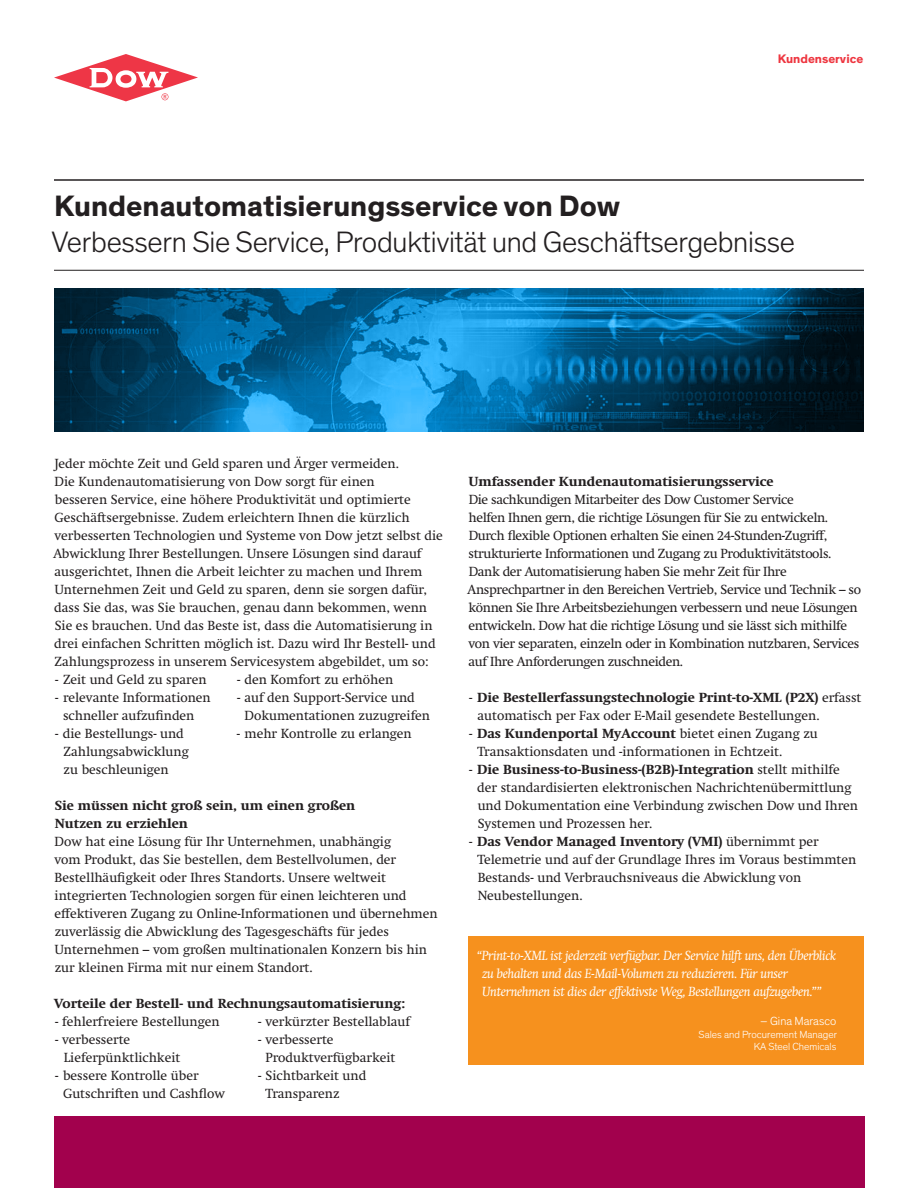
<style>
.page{position:relative;width:918px;height:1188px;background:#fff}
.page>*{position:absolute;margin:0;border:0;box-sizing:border-box;transform-origin:0 0}
.t1{font:300 30px "Dow Corporate";letter-spacing:-.01em;color:#231f20}
.t2{font:700 30px "Dow Corporate";color:#231f20}
.t3{font:13.5px/18px "Swift Neue LT Pro";color:#231f20}
.t4{font:13.5px/18px "Swift Neue LT Pro";letter-spacing:-.025em;color:#231f20}
.t5{font:italic 13.5px/18px "Swift Neue LT Pro";letter-spacing:-.02em;color:#fff}
.t6{font:700 13.5px/18px "Swift Neue LT Pro";color:#231f20}
.t7{font:700 12.6px "Dow Corporate";color:#ee3640}
.t8{font:300 12px "Dow Corporate";color:#fff}
.t9{font:300 10.5px/12.6px "Dow Corporate";color:#fff;text-align:right}
.s1{font-weight:700}
</style>
<div class="page">
<svg style="left:54px;top:54px;width:144px;height:47px"></svg>
<div style="left:54px;top:1116px;width:810px;height:72px;background:#a2014d"></div>
<hr style="left:54px;top:270px;width:810px;height:1px;background:#231f20">
<hr style="left:54px;top:179px;width:810px;height:2px;background:#231f20">
<div style="left:468px;top:936px;width:396px;height:128px;background:#f6911e"></div>
<svg style="left:54px;top:288px;width:810px;height:144px;background:#075a87"></svg>
<p class="t7" style="left:778px;top:51px;width:87px">Kundenservice</p>
<h1 class="t2" style="left:54px;top:187px;width:568px">Kundenautomatisierungsservice von Dow</h1>
<h1 class="t1" style="left:52px;top:224px;width:745px">Verbessern Sie Service, Produktivität und Geschäftsergebnisse</h1>
<p class="t3" style="left:54px;top:454px;width:391px">Jeder möchte Zeit und Geld sparen und Ärger vermeiden.<br>Die Kundenautomatisierung von Dow sorgt für einen<br>besseren Service, eine höhere Produktivität und optimierte Geschäftsergebnisse. Zudem erleichtern Ihnen die kürzlich verbesserten Technologien und Systeme von Dow jetzt selbst die Abwicklung Ihrer Bestellungen. Unsere Lösungen sind darauf ausgerichtet, Ihnen die Arbeit leichter zu machen und Ihrem Unternehmen Zeit und Geld zu sparen, denn sie sorgen dafür, dass Sie das, was Sie brauchen, genau dann bekommen, wenn Sie es brauchen. Und das Beste ist, dass die Automatisierung in drei einfachen Schritten möglich ist. Dazu wird Ihr Bestell- und Zahlungsprozess in unserem Servicesystem abgebildet, um so:</p>
<p class="t3" style="left:55px;top:670px;width:153px">- Zeit und Geld zu sparen</p>
<p class="t3" style="left:237px;top:670px;width:158px">- den Komfort zu erhöhen</p>
<p class="t3" style="left:55px;top:688px;width:157px">- relevante Informationen</p>
<p class="t3" style="left:237px;top:688px;width:179px">- auf den Support-Service und</p>
<p class="t3" style="left:63px;top:706px;width:133px">schneller aufzufinden</p>
<p class="t3" style="left:244px;top:706px;width:187px">Dokumentationen zuzugreifen</p>
<p class="t3" style="left:55px;top:724px;width:130px">- die Bestellungs- und</p>
<p class="t3" style="left:237px;top:724px;width:176px">- mehr Kontrolle zu erlangen</p>
<p class="t3" style="left:64px;top:742px;width:127px">Zahlungsabwicklung zu beschleunigen</p>
<p class="t6" style="left:55px;top:796px;width:302px">Sie müssen nicht groß sein, um einen großen<br>Nutzen zu erziehlen</p>
<p class="t3" style="left:54px;top:832px;width:385px">Dow hat eine Lösung für Ihr Unternehmen, unabhängig<br>vom Produkt, das Sie bestellen, dem Bestellvolumen, der Bestellhäufigkeit oder Ihres Standorts. Unsere weltweit integrierten Technologien sorgen für einen leichteren und effektiveren Zugang zu Online-Informationen und übernehmen zuverlässig die Abwicklung des Tagesgeschäfts für jedes Unternehmen – vom großen multinationalen Konzern bis hin zur kleinen Firma mit nur einem Standort.</p>
<p class="t6" style="left:54px;top:994px;width:353px">Vorteile der Bestell- und Rechnungsautomatisierung:</p>
<p class="t3" style="left:55px;top:1012px;width:166px">- fehlerfreiere Bestellungen</p>
<p class="t3" style="left:258px;top:1012px;width:154px">- verkürzter Bestellablauf</p>
<p class="t3" style="left:55px;top:1030px;width:76px">- verbesserte</p>
<p class="t3" style="left:258px;top:1030px;width:77px">- verbesserte</p>
<p class="t3" style="left:64px;top:1048px;width:118px">Lieferpünktlichkeit</p>
<p class="t3" style="left:266px;top:1048px;width:131px">Produktverfügbarkeit</p>
<p class="t3" style="left:55px;top:1066px;width:145px">- bessere Kontrolle über</p>
<p class="t3" style="left:258px;top:1066px;width:110px">- Sichtbarkeit und</p>
<p class="t3" style="left:63px;top:1084px;width:163px">Gutschriften und Cashflow</p>
<p class="t3" style="left:266px;top:1084px;width:76px">Transparenz</p>
<p class="t6" style="left:469px;top:472px;width:306px">Umfassender Kundenautomatisierungsservice</p>
<p class="t4" style="left:468px;top:490px;width:395px">Die sachkundigen Mitarbeiter des Dow Customer Service<br>helfen Ihnen gern, die richtige Lösungen für Sie zu entwickeln.<br>Durch flexible Optionen erhalten Sie einen 24-Stunden-Zugriff, strukturierte Informationen und Zugang zu Produktivitätstools.<br>Dank der Automatisierung haben Sie mehr Zeit für Ihre Ansprechpartner in den Bereichen Vertrieb, Service und Technik – so können Sie Ihre Arbeitsbeziehungen verbessern und neue Lösungen entwickeln. Dow hat die richtige Lösung und sie lässt sich mithilfe von vier separaten, einzeln oder in Kombination nutzbaren, Services auf Ihre Anforderungen zuschneiden.</p>
<p class="t3" style="left:478px;top:688px;width:385px;text-indent:-8px">- <span class="s1">Die Bestellerfassungstechnologie Print-to-XML (P2X)</span> erfasst automatisch per Fax oder E-Mail gesendete Bestellungen.</p>
<p class="t3" style="left:477px;top:724px;width:342px;text-indent:-8px">- <span class="s1">Das Kundenportal MyAccount</span> bietet einen Zugang zu<br>Transaktionsdaten und -informationen in Echtzeit.</p>
<p class="t3" style="left:477px;top:760px;width:382px;text-indent:-8px">- <span class="s1">Die Business-to-Business-(B2B)-Integration</span> stellt mithilfe der standardisierten elektronischen Nachrichtenübermittlung und Dokumentation eine Verbindung zwischen Dow und Ihren Systemen und Prozessen her.</p>
<p class="t3" style="left:477px;top:832px;width:380px;text-indent:-8px">- <span class="s1">Das Vendor Managed Inventory (VMI)</span> übernimmt per Telemetrie und auf der Grundlage Ihres im Voraus bestimmten Bestands- und Verbrauchsniveaus die Abwicklung von Neubestellungen.</p>
<p class="t5" style="left:482px;top:947px;width:355px;text-indent:-5px">“Print-to-XML ist jederzeit verfügbar. Der Service hilft uns, den Überblick zu behalten und das E-Mail-Volumen zu reduzieren. Für unser<br>Unternehmen ist dies der effektivste Weg, Bestellungen aufzugeben.””</p>
<p class="t8" style="left:760px;top:1014px;width:78px">– Gina Marasco</p>
<p class="t9" style="left:699px;top:1028px;width:140px">Sales and Procurement Manager<br>KA Steel Chemicals</p>
</div>
